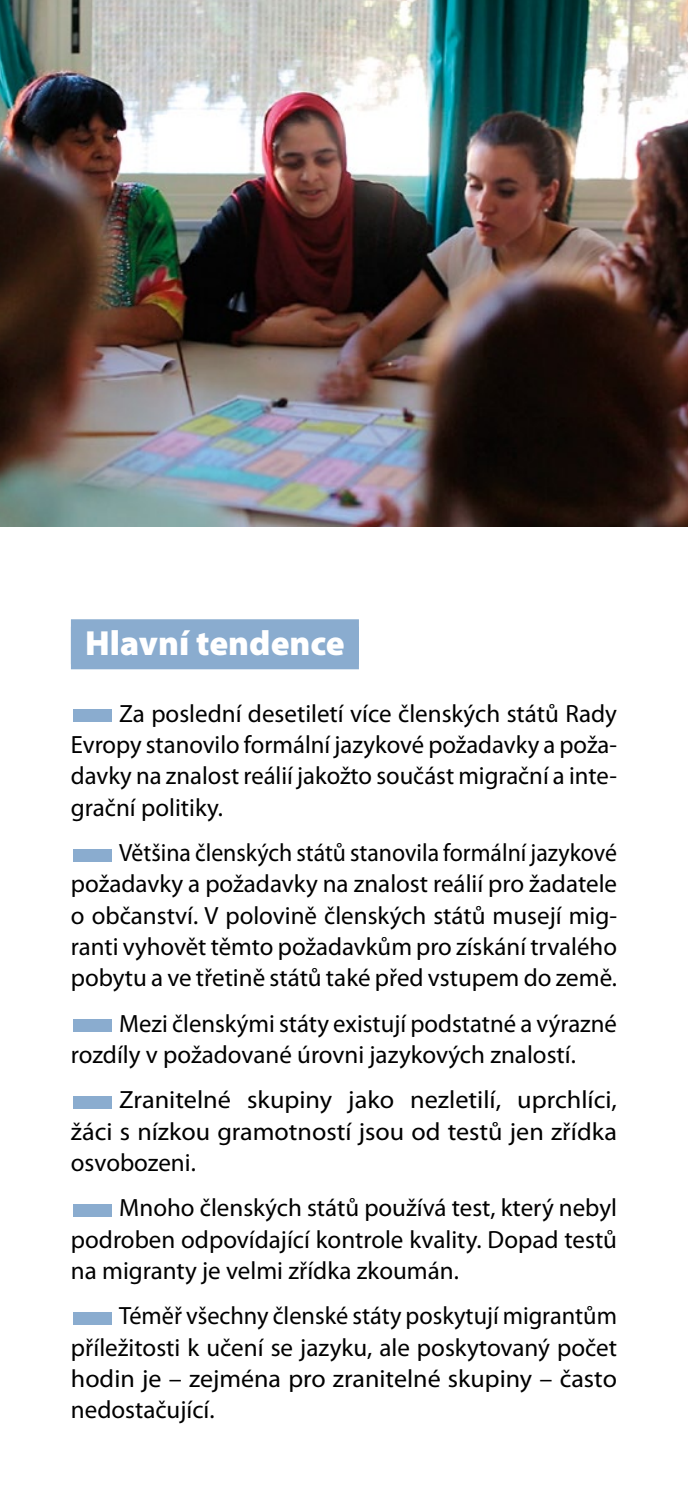
<style>
.page{position:relative;width:688px;height:1489px;background:#fff}
.page>*{position:absolute;margin:0;border:0;box-sizing:border-box;transform-origin:0 0}
.t1{font:900 35px "Myriad Pro";color:#fff}
.t2{font:25px/31.2px "Myriad Pro";color:#000;text-align:justify}
.t3{font:25px/31.2px "Myriad Pro";color:#000;text-align:justify;scale:.95 1}
.t4{font:25px/31.2px "Myriad Pro";color:#000;text-align:justify;scale:1.05 1}
.s1{color:#8aaccf}
</style>
<div class="page">
<div style="left:71px;top:619px;width:288px;height:50px;background:#8aaccf"></div>
<img style="left:0;top:0;width:687px;height:527px">
<h1 class="t1" style="left:85px;top:620px;width:261px">Hlavní tendence</h1>
<p class="t2" style="left:71px;top:697px;width:547px"><span class="s1">■</span>Za poslední desetiletí více členských států Rady Evropy stanovilo formální jazykové požadavky a poža&shy;davky na znalost reálií jakožto součást migrační a inte&shy;grační politiky.</p>
<p class="t3" style="left:71px;top:836px;width:576px"><span class="s1">■</span>Většina členských států stanovila formální jazykové požadavky a požadavky na znalost reálií pro žadatele o občanství. V polovině členských států musejí mig&shy;ranti vyhovět těmto požadavkům pro získání trvalého pobytu a ve třetině států také před vstupem do země.</p>
<p class="t2" style="left:71px;top:1007px;width:547px"><span class="s1">■</span>Mezi členskými státy existují podstatné a výrazné rozdíly v požadované úrovni jazykových znalostí.</p>
<p class="t4" style="left:71px;top:1083px;width:521px"><span class="s1">■</span>Zranitelné skupiny jako nezletilí, uprchlíci, žáci s nízkou gramotností jsou od testů jen zřídka osvobozeni.</p>
<p class="t2" style="left:71px;top:1191px;width:547px"><span class="s1">■</span>Mnoho členských států používá test, který nebyl podroben odpovídající kontrole kvality. Dopad testů na migranty je velmi zřídka zkoumán.</p>
<p class="t2" style="left:71px;top:1299px;width:547px"><span class="s1">■</span>Téměř všechny členské státy poskytují migrantům příležitosti k učení se jazyku, ale poskytovaný počet hodin je – zejména pro zranitelné skupiny – často nedostačující.</p>
</div>
